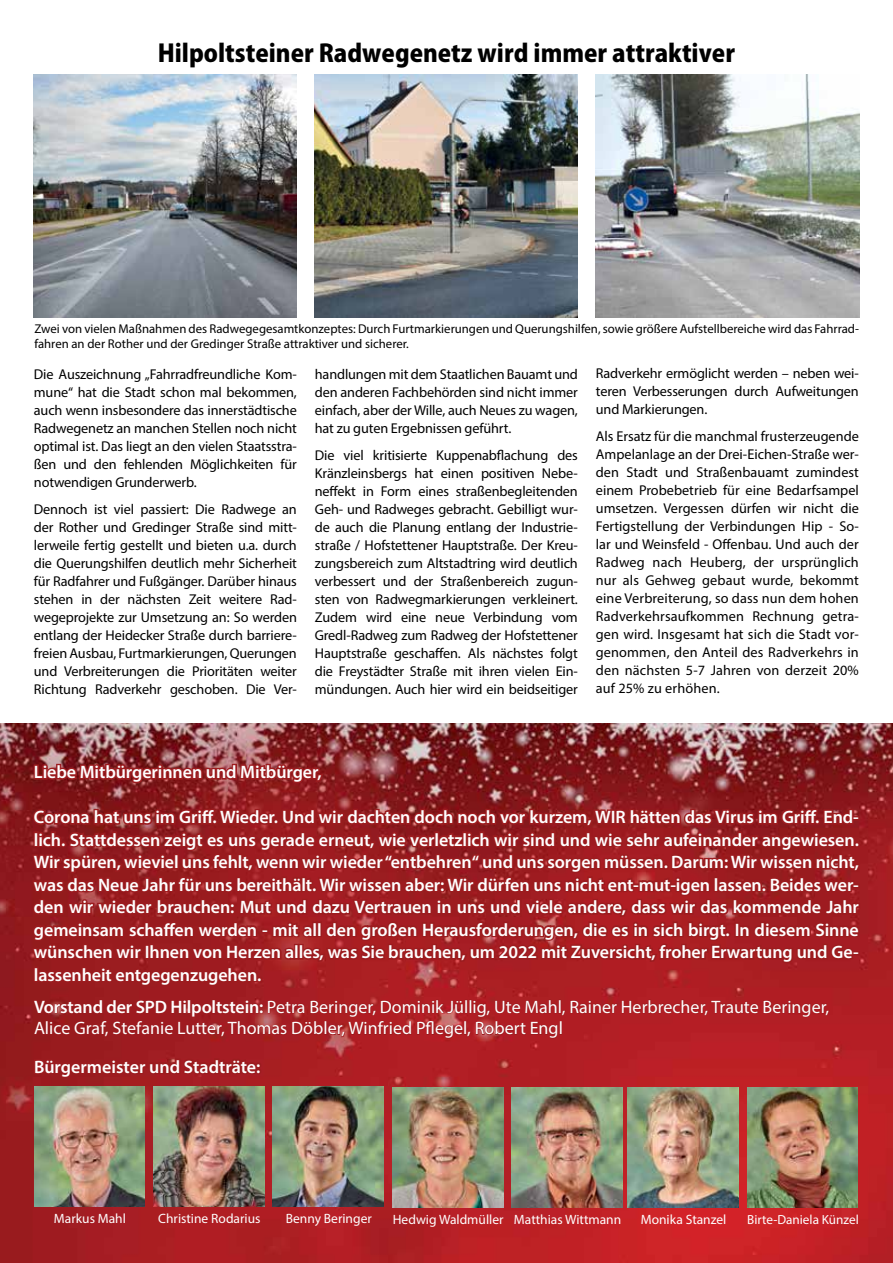
<style>
.page{position:relative;width:893px;height:1263px;background:#fff}
.page>*{position:absolute;margin:0;border:0;box-sizing:border-box;transform-origin:0 0}
.t1{font:800 24px "Koz Go Pro";color:#000}
.t2{font:600 18px/22.5px "Myriad Pro";letter-spacing:-.005em;color:#fff;text-align:justify}
.t3{font:18px/21.6px "Myriad Pro";color:#fff}
.t4{font:14.25px/18px "Myriad Pro";letter-spacing:-.01em;color:#000;text-align:justify}
.t5{font:13.5px "Myriad Pro";color:#fff}
.t6{font:13.2px "Myriad Pro";color:#fff}
.t7{font:12.75px/15.3px "Myriad Pro";color:#000}
.s1{font-weight:600}
</style>
<div class="page">
<img style="left:0;top:724px;width:893px;height:539px">
<svg style="left:30px;top:723px;width:832px;height:429px;background:#9e2327"></svg>
<img style="left:34px;top:75px;width:263px;height:242px">
<img style="left:315px;top:75px;width:263px;height:242px">
<img style="left:34px;top:1086px;width:111px;height:120px">
<img style="left:153px;top:1086px;width:111px;height:120px">
<img style="left:273px;top:1086px;width:111px;height:120px">
<img style="left:392px;top:1088px;width:111px;height:120px">
<img style="left:512px;top:1088px;width:110px;height:120px">
<img style="left:628px;top:1088px;width:110px;height:120px">
<img style="left:747px;top:1088px;width:111px;height:120px">
<img style="left:596px;top:75px;width:263px;height:242px">
<h1 class="t1" style="left:158px;top:37px;width:579px">Hilpoltsteiner Radwegenetz wird immer attraktiver</h1>
<p class="t7" style="left:34px;top:321px;width:826px">Zwei von vielen Maßnahmen des Radwegegesamtkonzeptes: Durch Furtmarkierungen und Querungshilfen, sowie größere Aufstellbereiche wird das Fahrrad&shy;fahren an der Rother und der Gredinger Straße attraktiver und sicherer.</p>
<p class="t4" style="left:34px;top:364px;width:264px">Die Auszeichnung „Fahrradfreundliche Kom&shy;mune“ hat die Stadt schon mal bekommen, auch wenn insbesondere das innerstädtische Radwegenetz an manchen Stellen noch nicht optimal ist. Das liegt an den vielen Staatsstra&shy;ßen und den fehlenden Möglichkeiten für notwendigen Grunderwerb.</p>
<p class="t4" style="left:34px;top:499px;width:264px">Dennoch ist viel passiert: Die Radwege an der Rother und Gredinger Straße sind mitt&shy;lerweile fertig gestellt und bieten u.a. durch die Querungshilfen deutlich mehr Sicherheit für Radfahrer und Fußgänger. Darüber hinaus stehen in der nächsten Zeit weitere Rad&shy;wegeprojekte zur Umsetzung an: So werden entlang der Heidecker Straße durch barriere&shy;freien Ausbau, Furtmarkierungen, Querungen und Verbreiterungen die Prioritäten weiter Richtung Radverkehr geschoben. Die Ver-</p>
<p class="t4" style="left:315px;top:364px;width:264px">handlungen mit dem Staatlichen Bauamt und den anderen Fachbehörden sind nicht immer einfach, aber der Wille, auch Neues zu wagen, hat zu guten Ergebnissen geführt.</p>
<p class="t4" style="left:315px;top:445px;width:264px">Die viel kritisierte Kuppenabflachung des Kränzleinsbergs hat einen positiven Nebe&shy;neffekt in Form eines straßenbegleitenden Geh- und Radweges gebracht. Gebilligt wur&shy;de auch die Planung entlang der Industrie&shy;straße / Hofstettener Hauptstraße. Der Kreu&shy;zungsbereich zum Altstadtring wird deutlich verbessert und der Straßenbereich zugun&shy;sten von Radwegmarkierungen verkleinert.<br>Zudem wird eine neue Verbindung vom Gredl-Radweg zum Radweg der Hofstettener Hauptstraße geschaffen. Als nächstes folgt die Freystädter Straße mit ihren vielen Ein&shy;mündungen. Auch hier wird ein beidseitiger</p>
<p class="t4" style="left:596px;top:364px;width:264px">Radverkehr ermöglicht werden – neben wei&shy;teren Verbesserungen durch Aufweitungen und Markierungen.</p>
<p class="t4" style="left:596px;top:427px;width:264px">Als Ersatz für die manchmal frusterzeugende Ampelanlage an der Drei-Eichen-Straße wer&shy;den Stadt und Straßenbauamt zumindest einem Probebetrieb für eine Bedarfsampel umsetzen. Vergessen dürfen wir nicht die Fertigstellung der Verbindungen Hip - So&shy;lar und Weinsfeld - Offenbau. Und auch der Radweg nach Heuberg, der ursprünglich nur als Gehweg gebaut wurde, bekommt eine Verbreiterung, so dass nun dem hohen Radverkehrsaufkommen Rechnung getra&shy;gen wird. Insgesamt hat sich die Stadt vor&shy;genommen, den Anteil des Radverkehrs in den nächsten 5-7 Jahren von derzeit 20% auf 25% zu erhöhen.</p>
<p class="t2" style="left:34px;top:760px;width:289px">Liebe Mitbürgerinnen und Mitbürger,</p>
<p class="t2" style="left:34px;top:805px;width:827px">Corona hat uns im Griff. Wieder. Und wir dachten doch noch vor kurzem, WIR hätten das Virus im Griff. End&shy;lich. Stattdessen zeigt es uns gerade erneut, wie verletzlich wir sind und wie sehr aufeinander angewiesen.<br>Wir spüren, wieviel uns fehlt, wenn wir wieder “entbehren“ und uns sorgen müssen. Darum: Wir wissen nicht, was das Neue Jahr für uns bereithält. Wir wissen aber: Wir dürfen uns nicht ent-mut-igen lassen. Beides wer&shy;den wir wieder brauchen: Mut und dazu Vertrauen in uns und viele andere, dass wir das kommende Jahr gemeinsam schaffen werden - mit all den großen Herausforderungen, die es in sich birgt. In diesem Sinne wünschen wir Ihnen von Herzen alles, was Sie brauchen, um 2022 mit Zuversicht, froher Erwartung und Ge&shy;lassenheit entgegenzugehen.</p>
<p class="t3" style="left:34px;top:996px;width:797px"><span class="s1">Vorstand der SPD Hilpoltstein:</span> Petra Beringer, Dominik Jüllig, Ute Mahl, Rainer Herbrecher, Traute Beringer,<br>Alice Graf, Stefanie Lutter, Thomas Döbler, Winfried Pflegel, Robert Engl</p>
<p class="t2" style="left:34px;top:1055px;width:228px">Bürgermeister und Stadträte:</p>
<p class="t5" style="left:54px;top:1210px;width:74px">Markus Mahl</p>
<p class="t5" style="left:158px;top:1210px;width:104px">Christine Rodarius</p>
<p class="t5" style="left:286px;top:1210px;width:88px">Benny Beringer</p>
<p class="t5" style="left:393px;top:1211px;width:230px">Hedwig Waldmüller Matthias Wittmann</p>
<p class="t5" style="left:641px;top:1211px;width:87px">Monika Stanzel</p>
<p class="t6" style="left:747px;top:1211px;width:113px">Birte-Daniela Künzel</p>
</div>
